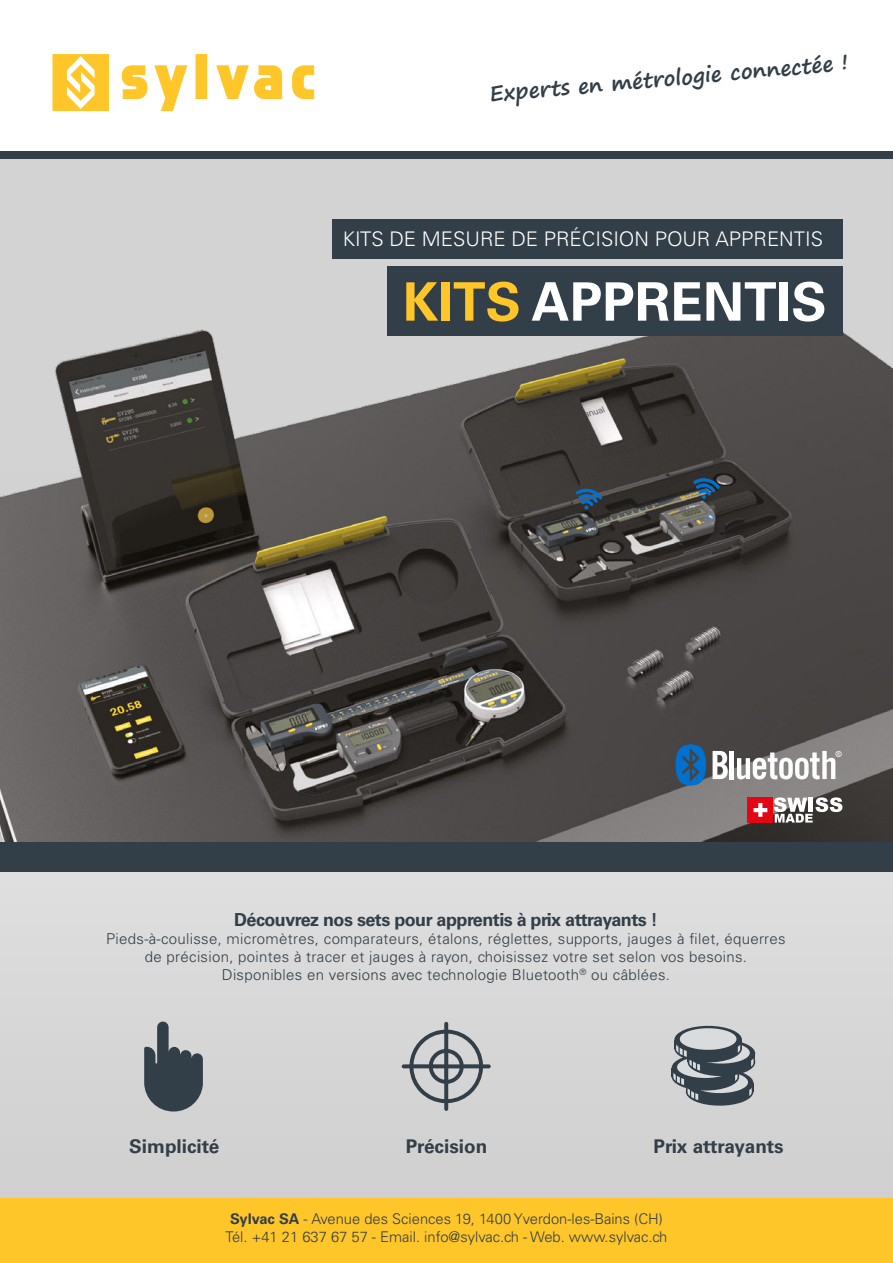
<style>
.page{position:relative;width:893px;height:1263px;background:#fff}
.page>*{position:absolute;margin:0;border:0;box-sizing:border-box;transform-origin:0 0}
.t1{font:700 53.1px "Univers LT Std";color:#fff}
.t2{font:700 21px "Segoe Print";color:#323e48}
.t3{font:300 20.1px "Univers LT Std";color:#fff}
.t4{font:700 18.9px "Univers LT Std";color:#323e48}
.t5{font:700 18px "Univers LT Std";letter-spacing:-.03em;color:#323e48}
.t6{font:300 15px/18px "Univers LT Std";letter-spacing:.02em;color:#323e48;text-align:center}
.t7{font:300 14.7px/17.7px "Univers LT Std";color:#323e48;text-align:center}
.s1{color:#ffc629}
.s2{font-weight:700}
</style>
<div class="page">
<div style="left:0;top:469px;width:893px;height:794px;background:#d7d7d7"></div>
<img style="left:0;top:159px;width:893px;height:683px">
<div style="left:0;top:1198px;width:893px;height:65px;background:#ffc629"></div>
<div style="left:196px;top:54px;width:11px;height:44px;background:#ffc629"></div>
<svg style="left:155px;top:66px;width:32px;height:45px"></svg>
<svg style="left:217px;top:66px;width:31px;height:33px"></svg>
<svg style="left:254px;top:65px;width:28px;height:34px"></svg>
<svg style="left:292px;top:65px;width:22px;height:34px"></svg>
<svg style="left:122px;top:66px;width:25px;height:33px"></svg>
<svg style="left:53px;top:54px;width:56px;height:57px"></svg>
<div style="left:0;top:842px;width:893px;height:30px;background:#323e48"></div>
<div style="left:0;top:151px;width:893px;height:8px;background:#323e48"></div>
<svg style="left:144px;top:1021px;width:59px;height:90px"></svg>
<svg style="left:401px;top:1021px;width:90px;height:90px"></svg>
<svg style="left:671px;top:1025px;width:85px;height:81px"></svg>
<svg style="left:774px;top:797px;width:68px;height:25px;background:#9e9c9b"></svg>
<div style="left:748px;top:797px;width:25px;height:25px;background:#e30613"></div>
<svg style="left:754px;top:803px;width:13px;height:14px"></svg>
<svg style="left:713px;top:751px;width:15px;height:28px"></svg>
<hr style="left:730px;top:751px;width:4px;height:28px;background:#fdfdfd">
<svg style="left:737px;top:751px;width:105px;height:28px;background:#b5b3b2"></svg>
<svg style="left:676px;top:745px;width:30px;height:40px"></svg>
<svg style="left:576px;top:488px;width:26px;height:22px"></svg>
<svg style="left:693px;top:478px;width:27px;height:21px"></svg>
<div style="left:387px;top:267px;width:455px;height:69px;background:#323e48"></div>
<div style="left:332px;top:219px;width:510px;height:40px;background:#323e48"></div>
<h2 class="t2" style="left:489px;top:84px;width:362px;rotate:-5deg">Experts en métrologie connectée !</h2>
<h3 class="t3" style="left:343px;top:228px;width:482px">KITS DE MESURE DE PRÉCISION POUR APPRENTIS</h3>
<h1 class="t1" style="left:403px;top:281px;width:425px"><span class="s1">KITS</span> APPRENTIS</h1>
<p class="t5" style="left:234px;top:912px;width:425px">Découvrez nos sets pour apprentis à prix attrayants !</p>
<p class="t6" style="left:106px;top:929px;width:681px">Pieds-à-coulisse, micromètres, comparateurs, étalons, réglettes, supports, jauges à filet, équerres de précision, pointes à tracer et jauges à rayon, choisissez votre set selon vos besoins.<br>Disponibles en versions avec technologie Bluetooth<sup>®</sup> ou câblées.</p>
<p class="t4" style="left:129px;top:1139px;width:92px">Simplicité</p>
<p class="t4" style="left:406px;top:1139px;width:83px">Précision</p>
<p class="t4" style="left:653px;top:1139px;width:132px">Prix attrayants</p>
<p class="t7" style="left:226px;top:1210px;width:443px"><span class="s2">Sylvac SA</span> - Avenue des Sciences 19, 1400 Yverdon-les-Bains (CH)<br>Tél. +41 21 637 67 57 - Email. info@sylvac.ch - Web. www.sylvac.ch</p>
</div>
